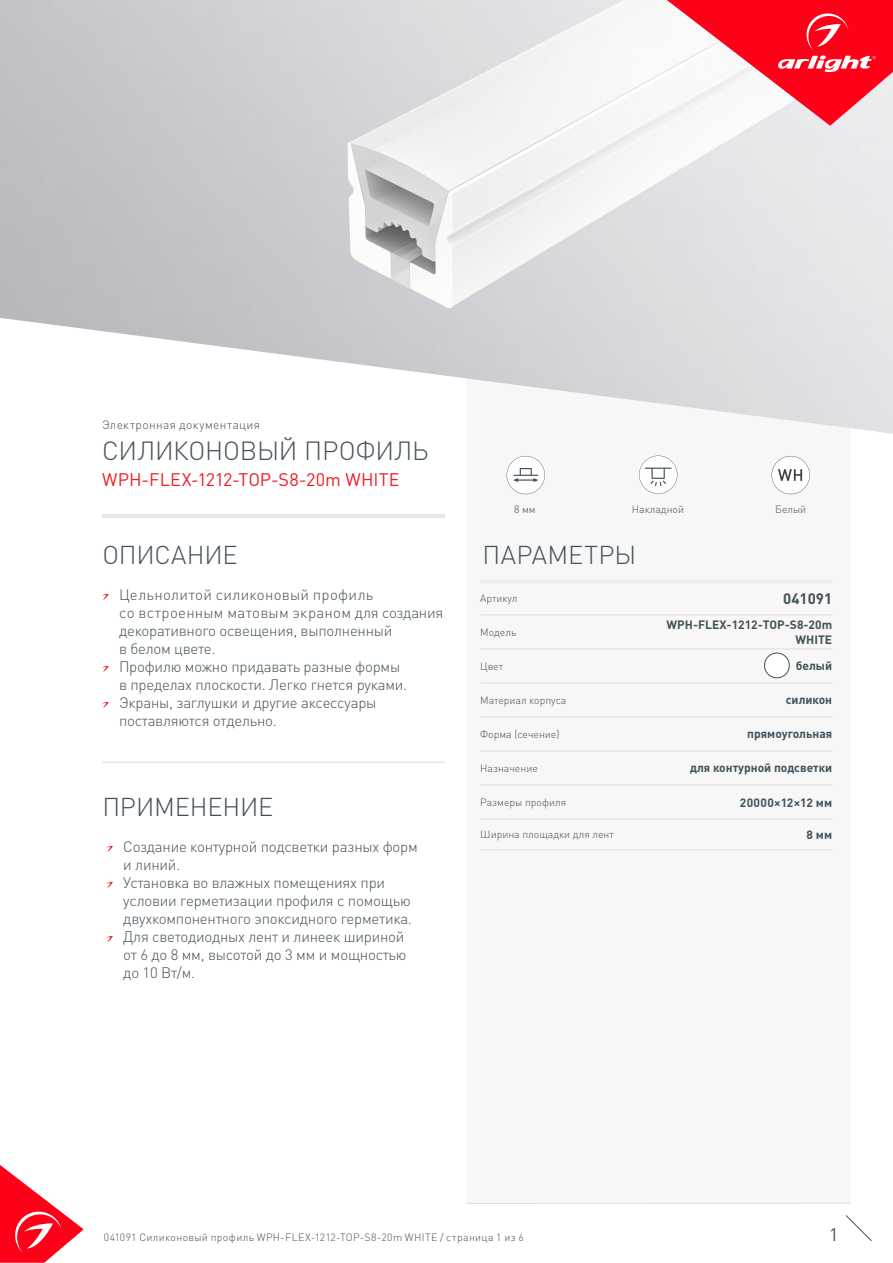
<style>
.page{position:relative;width:893px;height:1263px;background:#fff}
.page>*{position:absolute;margin:0;border:0;box-sizing:border-box;transform-origin:0 0}
.t1{font:300 25.95px "DIN Pro";letter-spacing:-.01em;color:#425159}
.t2{font:300 25.5px "DIN Pro";letter-spacing:-.005em;color:#425159}
.t3{font:300 25.5px "DIN Pro";letter-spacing:.015em;color:#425159}
.t4{font:18px "DIN Pro";letter-spacing:.005em;color:#ee1d23}
.t5{font:18px "DIN Pro";color:#425159}
.t6{font:300 15px/18px "DIN Pro";letter-spacing:-.015em;color:#425159}
.t7{font:300 15px/18px "DIN Pro";letter-spacing:.01em;color:#425159}
.t8{font:700 15px "DIN Pro";color:#425159}
.t9{font:700 12px/14.4px "DIN Pro";color:#425159;text-align:right}
.t10{font:300 12px "DIN Pro";letter-spacing:.03em;color:#425159}
.t11{font:700 12px "DIN Pro";letter-spacing:.025em;color:#425159}
.t12{font:300 10.5px "DIN Pro";color:#425159}
.t13{font:300 10.5px "DIN Pro";letter-spacing:.035em;color:#425159}
</style>
<div class="page">
<svg style="left:0;top:1165px;width:84px;height:98px"></svg>
<svg style="left:845px;top:1215px;width:27px;height:26px"></svg>
<div style="left:466px;top:257px;width:384px;height:946px;background:#f7f7f8"></div>
<img style="left:0;top:0;width:893px;height:434px">
<hr style="left:480px;top:579px;width:148px;height:4px;background:#eeeeef">
<hr style="left:628px;top:579px;width:204px;height:4px;background:#eeeeef">
<hr style="left:480px;top:614px;width:148px;height:1px;background:#e6e7e9">
<hr style="left:628px;top:614px;width:204px;height:1px;background:#e6e7e9">
<hr style="left:480px;top:648px;width:148px;height:2px;background:#e6e7e9">
<hr style="left:628px;top:648px;width:204px;height:2px;background:#e6e7e9">
<hr style="left:480px;top:682px;width:148px;height:2px;background:#e6e7e9">
<hr style="left:628px;top:682px;width:204px;height:2px;background:#e6e7e9">
<hr style="left:480px;top:716px;width:148px;height:2px;background:#e6e7e9">
<hr style="left:628px;top:716px;width:204px;height:2px;background:#e6e7e9">
<hr style="left:480px;top:750px;width:148px;height:2px;background:#e6e7e9">
<hr style="left:628px;top:750px;width:204px;height:2px;background:#e6e7e9">
<hr style="left:480px;top:784px;width:148px;height:2px;background:#e6e7e9">
<hr style="left:628px;top:784px;width:204px;height:2px;background:#e6e7e9">
<hr style="left:480px;top:818px;width:148px;height:2px;background:#e6e7e9">
<hr style="left:628px;top:818px;width:204px;height:2px;background:#e6e7e9">
<hr style="left:480px;top:849px;width:148px;height:2px;background:#e6e7e9">
<hr style="left:628px;top:849px;width:204px;height:2px;background:#e6e7e9">
<hr style="left:466px;top:1203px;width:384px;height:1px;background:#dcdddf">
<svg style="left:667px;top:0;width:226px;height:126px"></svg>
<svg style="left:507px;top:456px;width:38px;height:38px"></svg>
<svg style="left:639px;top:456px;width:38px;height:38px"></svg>
<hr style="left:102px;top:515px;width:342px;height:3px;background:#e6e7e9">
<svg style="left:772px;top:456px;width:38px;height:38px"></svg>
<div style="left:764px;top:653px;width:25px;height:25px;background:#fff;border-radius:50%"></div>
<div style="left:764px;top:653px;width:26px;height:25px;border:1px solid #425159;border-radius:50%"></div>
<svg style="left:106px;top:846px;width:7px;height:6px"></svg>
<svg style="left:106px;top:882px;width:7px;height:6px"></svg>
<svg style="left:106px;top:936px;width:7px;height:6px"></svg>
<hr style="left:102px;top:762px;width:343px;height:1px;background:#dcdddf">
<svg style="left:102px;top:594px;width:7px;height:6px"></svg>
<svg style="left:102px;top:666px;width:7px;height:6px"></svg>
<svg style="left:102px;top:702px;width:7px;height:6px"></svg>
<p class="t10" style="left:102px;top:417px;width:160px">Электронная документация</p>
<p class="t1" style="left:102px;top:433px;width:328px">СИЛИКОНОВЫЙ ПРОФИЛЬ</p>
<p class="t4" style="left:102px;top:467px;width:299px">WPH-FLEX-1212-TOP-S8-20m WHITE</p>
<p class="t2" style="left:102px;top:537px;width:137px">ОПИСАНИЕ</p>
<p class="t7" style="left:119px;top:584px;width:326px">Цельнолитой силиконовый профиль<br>со встроенным матовым экраном для создания декоративного освещения, выполненный<br>в белом цвете.</p>
<p class="t6" style="left:119px;top:656px;width:290px">Профилю можно придавать разные формы в пределах плоскости. Легко гнется руками.</p>
<p class="t6" style="left:119px;top:692px;width:259px">Экраны, заглушки и другие аксессуары поставляются отдельно.</p>
<p class="t2" style="left:102px;top:789px;width:172px">ПРИМЕНЕНИЕ</p>
<p class="t6" style="left:123px;top:836px;width:296px">Создание контурной подсветки разных форм и линий.</p>
<p class="t6" style="left:123px;top:872px;width:290px">Установка во влажных помещениях при условии герметизации профиля с помощью двухкомпонентного эпоксидного герметика.</p>
<p class="t6" style="left:123px;top:926px;width:285px">Для светодиодных лент и линеек шириной от 6 до 8 мм, высотой до 3 мм и мощностью до 10 Вт/м.</p>
<p class="t12" style="left:514px;top:502px;width:23px">8 мм</p>
<p class="t12" style="left:632px;top:502px;width:54px">Накладной</p>
<p class="t12" style="left:775px;top:502px;width:33px">Белый</p>
<p class="t3" style="left:483px;top:537px;width:155px">ПАРАМЕТРЫ</p>
<p class="t12" style="left:480px;top:591px;width:39px">Артикул</p>
<p class="t8" style="left:783px;top:588px;width:50px">041091</p>
<p class="t12" style="left:480px;top:625px;width:38px">Модель</p>
<p class="t9" style="left:667px;top:617px;width:167px">WPH-FLEX-1212-TOP-S8-20m<br>WHITE</p>
<p class="t12" style="left:480px;top:659px;width:24px">Цвет</p>
<p class="t9" style="left:796px;top:658px;width:38px">белый</p>
<p class="t12" style="left:480px;top:693px;width:88px">Материал корпуса</p>
<p class="t9" style="left:786px;top:692px;width:48px">силикон</p>
<p class="t12" style="left:480px;top:727px;width:81px">Форма (сечение)</p>
<p class="t9" style="left:747px;top:726px;width:86px">прямоугольная</p>
<p class="t12" style="left:480px;top:761px;width:59px">Назначение</p>
<p class="t9" style="left:690px;top:760px;width:144px">для контурной подсветки</p>
<p class="t12" style="left:480px;top:795px;width:87px">Размеры профиля</p>
<p class="t11" style="left:740px;top:794px;width:94px">20000×12×12 мм</p>
<p class="t12" style="left:480px;top:827px;width:135px">Ширина площадки для лент</p>
<p class="t9" style="left:806px;top:827px;width:27px">8 мм</p>
<p class="t13" style="left:104px;top:1230px;width:422px">041091 Силиконовый профиль WPH-FLEX-1212-TOP-S8-20m WHITE / страница 1 из 6</p>
<p class="t5" style="left:829px;top:1222px;width:11px">1</p>
</div>
